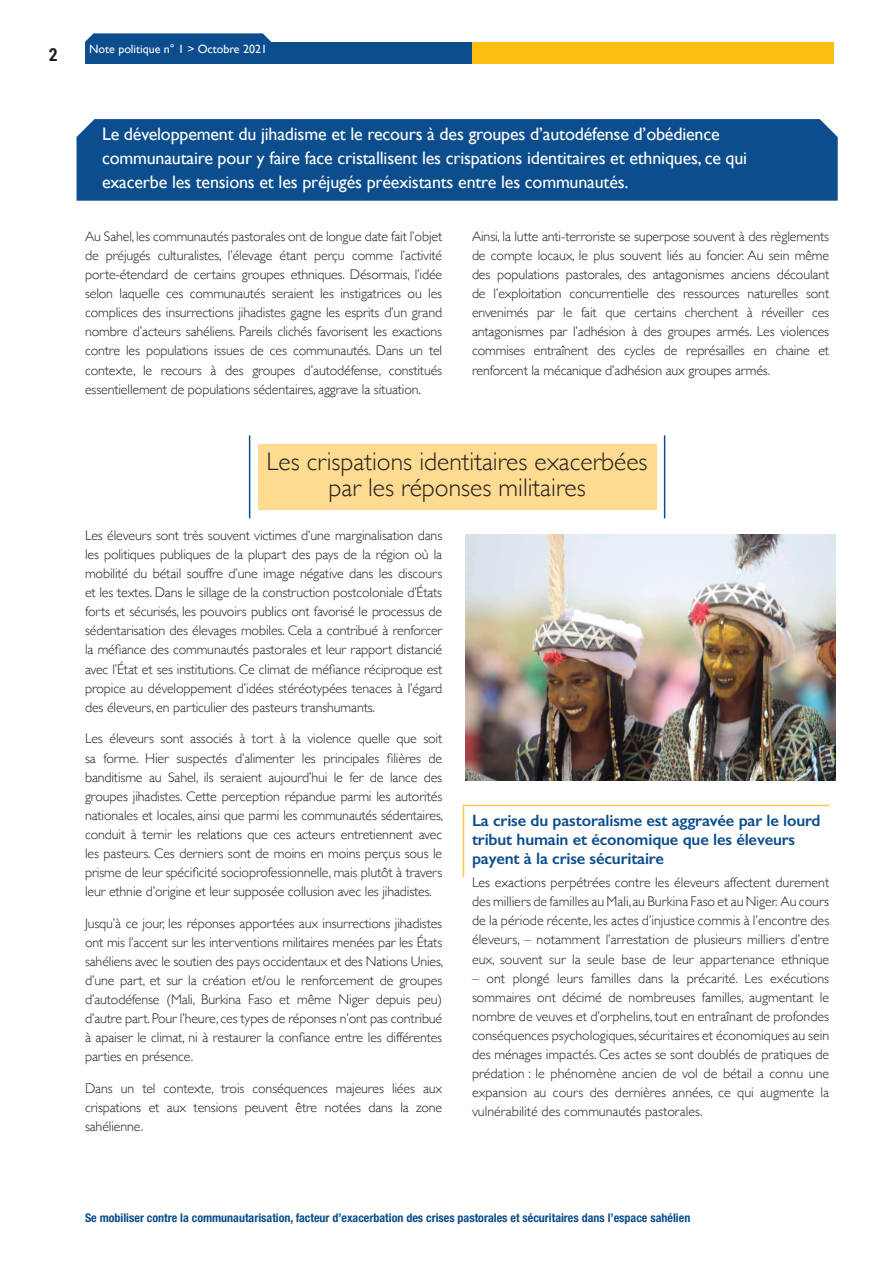
<style>
.page{position:relative;width:893px;height:1263px;background:#fff}
.page>*{position:absolute;margin:0;border:0;box-sizing:border-box;transform-origin:0 0}
.t1{font:300 25.5px/25.5px "Gill Sans";color:#231f20;text-align:center}
.t2{font:18px/24px "Gill Sans";letter-spacing:-.01em;color:#fff}
.t3{font:700 18px "Roboto Condensed";color:#231f20}
.t4{font:600 16.5px/19px "Gill Sans";letter-spacing:-.01em;color:#0b4d8d}
.t5{font:300 13.95px/19px "Gill Sans";letter-spacing:-.01em;color:#231f20;text-align:justify}
.t6{font:700 condensed 12px "Helvetica Neue LT Std";color:#0b4d8d}
.t7{font:12px "Gill Sans";color:#fff}
</style>
<div class="page">
<div style="left:85px;top:43px;width:744px;height:21px;background:#0b4d8d"></div>
<div style="left:472px;top:43px;width:362px;height:21px;background:#fdbe12"></div>
<svg style="left:85px;top:33px;width:186px;height:10px;background:#1d5a95"></svg>
<div style="left:77px;top:119px;width:761px;height:82px;background:#0b4d8d"></div>
<div style="left:258px;top:444px;width:398px;height:66px;background:#fedb90"></div>
<hr style="left:249px;top:435px;width:1px;height:83px;background:#0b4d8d">
<hr style="left:664px;top:435px;width:1px;height:83px;background:#0b4d8d">
<svg style="left:462px;top:804px;width:368px;height:73px"></svg>
<img style="left:466px;top:534px;width:369px;height:247px">
<p class="t3" style="left:49px;top:42px;width:10px">2</p>
<p class="t7" style="left:89px;top:41px;width:179px">Note politique n° 1 &gt; Octobre 2021</p>
<p class="t2" style="left:102px;top:122px;width:647px">Le développement du jihadisme et le recours à des groupes d’autodéfense d’obédience communautaire pour y faire face cristallisent les crispations identitaires et ethniques, ce qui exacerbe les tensions et les préjugés préexistants entre les communautés.</p>
<p class="t5" style="left:85px;top:226px;width:359px">Au Sahel, les communautés pastorales ont de longue date fait l’objet de préjugés culturalistes, l’élevage étant perçu comme l’activité porte-étendard de certains groupes ethniques. Désormais, l’idée selon laquelle ces communautés seraient les instigatrices ou les complices des insurrections jihadistes gagne les esprits d’un grand nombre d’acteurs sahéliens. Pareils clichés favorisent les exactions contre les populations issues de ces communautés. Dans un tel contexte, le recours à des groupes d’autodéfense, constitués essentiellement de populations sédentaires, aggrave la situation.</p>
<p class="t5" style="left:472px;top:226px;width:359px">Ainsi, la lutte anti-terroriste se superpose souvent à des règlements de compte locaux, le plus souvent liés au foncier. Au sein même des populations pastorales, des antagonismes anciens découlant de l’exploitation concurrentielle des ressources naturelles sont envenimés par le fait que certains cherchent à réveiller ces antagonismes par l’adhésion à des groupes armés. Les violences commises entraînent des cycles de représailles en chaine et renforcent la mécanique d’adhésion aux groupes armés.</p>
<h1 class="t1" style="left:267px;top:448px;width:383px">Les crispations identitaires exacerbées par les réponses militaires</h1>
<p class="t5" style="left:85px;top:525px;width:359px">Les éleveurs sont très souvent victimes d’une marginalisation dans les politiques publiques de la plupart des pays de la région où la mobilité du bétail souffre d’une image négative dans les discours et les textes. Dans le sillage de la construction postcoloniale d’États forts et sécurisés, les pouvoirs publics ont favorisé le processus de sédentarisation des élevages mobiles. Cela a contribué à renforcer la méfiance des communautés pastorales et leur rapport distancié avec l’État et ses institutions. Ce climat de méfiance réciproque est propice au développement d’idées stéréotypées tenaces à l’égard des éleveurs, en particulier des pasteurs transhumants.</p>
<p class="t5" style="left:85px;top:729px;width:360px">Les éleveurs sont associés à tort à la violence quelle que soit sa forme. Hier suspectés d’alimenter les principales filières de banditisme au Sahel, ils seraient aujourd’hui le fer de lance des groupes jihadistes. Cette perception répandue parmi les autorités nationales et locales, ainsi que parmi les communautés sédentaires, conduit à ternir les relations que ces acteurs entretiennent avec les pasteurs. Ces derniers sont de moins en moins perçus sous le prisme de leur spécificité socioprofessionnelle, mais plutôt à travers leur ethnie d’origine et leur supposée collusion avec les jihadistes.</p>
<p class="t5" style="left:85px;top:913px;width:360px">Jusqu’à ce jour, les réponses apportées aux insurrections jihadistes ont mis l’accent sur les interventions militaires menées par les États sahéliens avec le soutien des pays occidentaux et des Nations Unies, d’une part, et sur la création et/ou le renforcement de groupes d’autodéfense (Mali, Burkina Faso et même Niger depuis peu) d’autre part. Pour l’heure, ces types de réponses n’ont pas contribué à apaiser le climat, ni à restaurer la confiance entre les différentes parties en présence.</p>
<p class="t5" style="left:85px;top:1078px;width:359px">Dans un tel contexte, trois conséquences majeures liées aux crispations et aux tensions peuvent être notées dans la zone sahélienne.</p>
<p class="t4" style="left:472px;top:811px;width:350px">La crise du pastoralisme est aggravée par le lourd tribut humain et économique que les éleveurs payent à la crise sécuritaire</p>
<p class="t5" style="left:472px;top:872px;width:359px">Les exactions perpétrées contre les éleveurs affectent durement des milliers de familles au Mali, au Burkina Faso et au Niger. Au cours de la période récente, les actes d’injustice commis à l’encontre des éleveurs, – notamment l’arrestation de plusieurs milliers d’entre eux, souvent sur la seule base de leur appartenance ethnique</p>
<p class="t5" style="left:472px;top:968px;width:359px">– ont plongé leurs familles dans la précarité. Les exécutions sommaires ont décimé de nombreuses familles, augmentant le nombre de veuves et d’orphelins, tout en entraînant de profondes conséquences psychologiques, sécuritaires et économiques au sein des ménages impactés. Ces actes se sont doublés de pratiques de prédation : le phénomène ancien de vol de bétail a connu une expansion au cours des dernières années, ce qui augmente la vulnérabilité des communautés pastorales.</p>
<p class="t6" style="left:85px;top:1211px;width:607px">Se mobiliser contre la communautarisation, facteur d’exacerbation des crises pastorales et sécuritaires dans l’espace sahélien</p>
</div>
